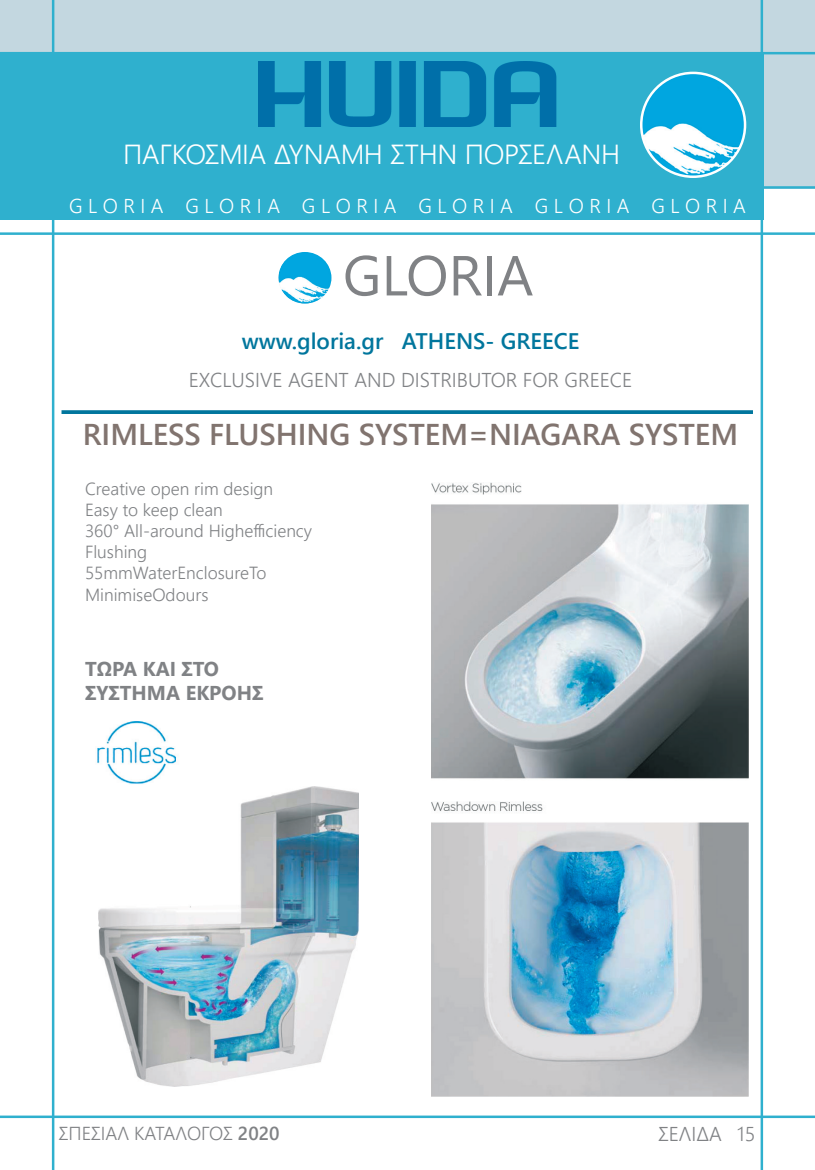
<style>
.page{position:relative;width:815px;height:1170px;background:#fff}
.page>*{position:absolute;margin:0;border:0;box-sizing:border-box;transform-origin:0 0}
.t1{font:56.25px "Segoe UI";color:#808285}
.t2{font:600 30px "Segoe UI";color:#81746f}
.t3{font:300 27.5px "Segoe UI";letter-spacing:-.015em;color:#fff}
.t4{font:600 22.5px "Segoe UI";color:#00769d}
.t5{font:300 20px "Segoe UI";color:#808285}
.t6{font:300 20px "Segoe UI";color:#fff}
.t7{font:700 20px/24px "Segoe UI";color:#808285}
.t8{font:300 18.75px "Segoe UI";color:#808285}
.t9{font:300 17.5px/21px "Segoe UI";color:#808285}
.s1{font-weight:600}
</style>
<div class="page">
<div style="left:0;top:0;width:815px;height:189px;background:#c3d7e0"></div>
<hr style="left:0;top:1115px;width:815px;height:2px;background:#2fb0ce">
<div style="left:0;top:53px;width:763px;height:167px;background:#2fb0ce"></div>
<hr style="left:0;top:232px;width:815px;height:3px;background:#2fb0ce">
<hr style="left:52px;top:0;width:2px;height:1169px;background:#2fb0ce">
<hr style="left:761px;top:0;width:2px;height:1169px;background:#2fb0ce">
<hr style="left:0;top:186px;width:815px;height:3px;background:#2fb0ce">
<img style="left:641px;top:73px;width:104px;height:104px;border-radius:52px">
<div style="left:640px;top:72px;width:106px;height:106px;border:2px solid #fff;border-radius:50%"></div>
<hr style="left:0;top:52px;width:815px;height:2px;background:#2fb0ce">
<img style="left:259px;top:62px;width:298px;height:64px">
<img style="left:278px;top:252px;width:53px;height:51px">
<svg style="left:62px;top:410px;width:691px;height:4px;background:#0f7ea2"></svg>
<img style="left:431px;top:482px;width:317px;height:614px">
<img style="left:99px;top:786px;width:259px;height:299px">
<img style="left:97px;top:721px;width:79px;height:63px">
<h3 class="t3" style="left:123px;top:129px;width:498px">ΠΑΓΚΟΣΜΙΑ ΔΥΝΑΜΗ ΣΤΗΝ ΠΟΡΣΕΛΑΝΗ</h3>
<p class="t6" style="left:69px;top:187px;width:678px">G L O R I A G L O R I A G L O R I A G L O R I A G L O R I A G L O R I A</p>
<h1 class="t1" style="left:343px;top:222px;width:192px">GLORIA</h1>
<p class="t4" style="left:242px;top:320px;width:339px">www.gloria.gr ATHENS- GREECE</p>
<p class="t5" style="left:189px;top:360px;width:445px">EXCLUSIVE AGENT AND DISTRIBUTOR FOR GREECE</p>
<h2 class="t2" style="left:83px;top:406px;width:657px">RIMLESS FLUSHING SYSTEM=NIAGARA SYSTEM</h2>
<p class="t9" style="left:85px;top:477px;width:229px">Creative open rim design<br>Easy to keep clean<br>360° All-around Highefficiency<br>Flushing<br>55mmWaterEnclosureTo<br>MinimiseOdours</p>
<p class="t7" style="left:85px;top:655px;width:180px">ΤΩΡΑ ΚΑΙ ΣΤΟ<br>ΣΥΣΤΗΜΑ ΕΚΡΟΗΣ</p>
<p class="t8" style="left:59px;top:1115px;width:222px">ΣΠΕΣΙΑΛ ΚΑΤΑΛΟΓΟΣ <span class="s1">2020</span></p>
<p class="t5" style="left:658px;top:1115px;width:98px">ΣΕΛΙΔΑ 15</p>
</div>
